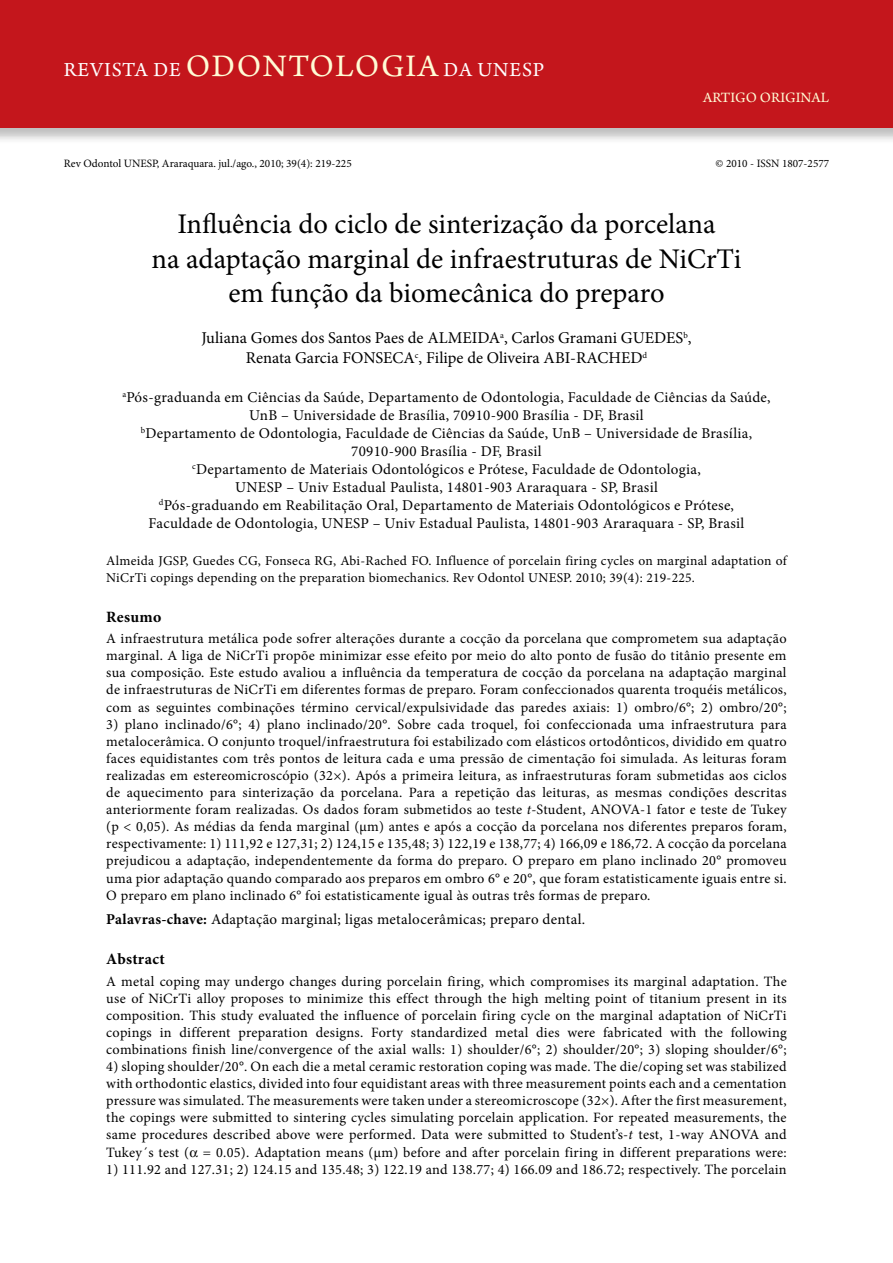
<style>
.page{position:relative;width:893px;height:1263px;background:#fff}
.page>*{position:absolute;margin:0;border:0;box-sizing:border-box;transform-origin:0 0}
.t1{font:28.5px/34.2px "Minion Pro";color:#000;text-align:center}
.t2{font:21px "Arno Pro";letter-spacing:.04em;color:#fff}
.t3{font:16.5px/19.8px "Minion Pro";color:#000;text-align:center}
.t4{font:700 15.75px "Minion Pro";letter-spacing:.02em;color:#000}
.t5{font:15px/18px "Minion Pro";letter-spacing:.02em;color:#000;text-align:center}
.t6{font:15px "Arno Pro";color:#fffcd5}
.t7{font:14.25px/17.1px "Minion Pro";letter-spacing:.02em;color:#000;text-align:justify}
.t8{font:13.5px/16.2px "Minion Pro";letter-spacing:.02em;color:#000}
.t9{font:11.25px "Minion Pro";color:#000}
.s1{font-size:33px;color:#fffcd5}
.s2{font-style:italic}
.s3{font-weight:700}
</style>
<div class="page">
<div style="left:0;top:0;width:893px;height:144px;background:#000;opacity:.25"></div>
<div style="left:0;top:0;width:893px;height:128px;background:#c4161c"></div>
<h2 class="t2" style="left:64px;top:58px;width:482px">REVISTA DE <span class="s1">ODONTOLOGIA</span> DA UNESP</h2>
<p class="t6" style="left:703px;top:89px;width:128px">ARTIGO ORIGINAL</p>
<p class="t9" style="left:64px;top:156px;width:289px">Rev Odontol UNESP, Araraquara. jul./ago., 2010; 39(4): 219-225</p>
<p class="t9" style="left:715px;top:156px;width:115px">© 2010 - ISSN 1807-2577</p>
<h1 class="t1" style="left:152px;top:207px;width:591px">Influência do ciclo de sinterização da porcelana<br>na adaptação marginal de infraestruturas de NiCrTi em função da biomecânica do preparo</h1>
<p class="t3" style="left:201px;top:328px;width:492px">Juliana Gomes dos Santos Paes de ALMEIDA<sup>a</sup>, Carlos Gramani GUEDES<sup>b</sup>,<br>Renata Garcia FONSECA<sup>c</sup>, Filipe de Oliveira ABI-RACHED<sup>d</sup></p>
<p class="t5" style="left:122px;top:388px;width:650px"><sup>a</sup>Pós-graduanda em Ciências da Saúde, Departamento de Odontologia, Faculdade de Ciências da Saúde, UnB – Universidade de Brasília, 70910-900 Brasília - DF, Brasil<br><sup>b</sup>Departamento de Odontologia, Faculdade de Ciências da Saúde, UnB – Universidade de Brasília, 70910-900 Brasília - DF, Brasil<br><sup>c</sup>Departamento de Materiais Odontológicos e Prótese, Faculdade de Odontologia,<br>UNESP – Univ Estadual Paulista, 14801-903 Araraquara - SP, Brasil<br><sup>d</sup>Pós-graduando em Reabilitação Oral, Departamento de Materiais Odontológicos e Prótese,<br>Faculdade de Odontologia, UNESP – Univ Estadual Paulista, 14801-903 Araraquara - SP, Brasil</p>
<p class="t8" style="left:106px;top:553px;width:682px">Almeida JGSP, Guedes CG, Fonseca RG, Abi-Rached FO. Influence of porcelain firing cycles on marginal adaptation of<br>NiCrTi copings depending on the preparation biomechanics. Rev Odontol UNESP. 2010; 39(4): 219-225.</p>
<p class="t4" style="left:106px;top:606px;width:56px">Resumo</p>
<p class="t7" style="left:106px;top:630px;width:682px">A infraestrutura metálica pode sofrer alterações durante a cocção da porcelana que comprometem sua adaptação marginal. A liga de NiCrTi propõe minimizar esse efeito por meio do alto ponto de fusão do titânio presente em sua composição. Este estudo avaliou a influência da temperatura de cocção da porcelana na adaptação marginal de infraestruturas de NiCrTi em diferentes formas de preparo. Foram confeccionados quarenta troquéis metálicos, com as seguintes combinações término cervical/expulsividade das paredes axiais: 1) ombro/6°; 2) ombro/20°;</p>
<p class="t7" style="left:106px;top:715px;width:682px">3) plano inclinado/6°; 4) plano inclinado/20°. Sobre cada troquel, foi confeccionada uma infraestrutura para metalocerâmica. O conjunto troquel/infraestrutura foi estabilizado com elásticos ortodônticos, dividido em quatro faces equidistantes com três pontos de leitura cada e uma pressão de cimentação foi simulada. As leituras foram realizadas em estereomicroscópio (32×). Após a primeira leitura, as infraestruturas foram submetidas aos ciclos de aquecimento para sinterização da porcelana. Para a repetição das leituras, as mesmas condições descritas anteriormente foram realizadas. Os dados foram submetidos ao teste <span class="s2">t-</span>Student, ANOVA-1 fator e teste de Tukey (p &lt; 0,05). As médias da fenda marginal (µm) antes e após a cocção da porcelana nos diferentes preparos foram, respectivamente: 1) 111,92 e 127,31; 2) 124,15 e 135,48; 3) 122,19 e 138,77; 4) 166,09 e 186,72. A cocção da porcelana prejudicou a adaptação, independentemente da forma do preparo. O preparo em plano inclinado 20° promoveu uma pior adaptação quando comparado aos preparos em ombro 6° e 20°, que foram estatisticamente iguais entre si.<br>O preparo em plano inclinado 6° foi estatisticamente igual às outras três formas de preparo.</p>
<p class="t5" style="left:106px;top:910px;width:480px"><span class="s3">Palavras-chave:</span> Adaptação marginal; ligas metalocerâmicas; preparo dental.</p>
<p class="t4" style="left:106px;top:948px;width:60px">Abstract</p>
<p class="t7" style="left:106px;top:972px;width:682px">A metal coping may undergo changes during porcelain firing, which compromises its marginal adaptation. The use of NiCrTi alloy proposes to minimize this effect through the high melting point of titanium present in its composition. This study evaluated the influence of porcelain firing cycle on the marginal adaptation of NiCrTi copings in different preparation designs. Forty standardized metal dies were fabricated with the following combinations finish line/convergence of the axial walls: 1) shoulder/6°; 2) shoulder/20°; 3) sloping shoulder/6°;</p>
<p class="t7" style="left:106px;top:1058px;width:682px">4) sloping shoulder/20°. On each die a metal ceramic restoration coping was made. The die/coping set was stabilized with orthodontic elastics, divided into four equidistant areas with three measurement points each and a cementation pressure was simulated. The measurements were taken under a stereomicroscope (32×). After the first measurement, the copings were submitted to sintering cycles simulating porcelain application. For repeated measurements, the same procedures described above were performed. Data were submitted to Student’s-<span class="s2">t</span> test, 1-way ANOVA and Tukey´s test ( = 0.05). Adaptation means (µm) before and after porcelain firing in different preparations were:</p>
<p class="t7" style="left:106px;top:1160px;width:682px">1) 111.92 and 127.31; 2) 124.15 and 135.48; 3) 122.19 and 138.77; 4) 166.09 and 186.72; respectively. The porcelain</p>
</div>
